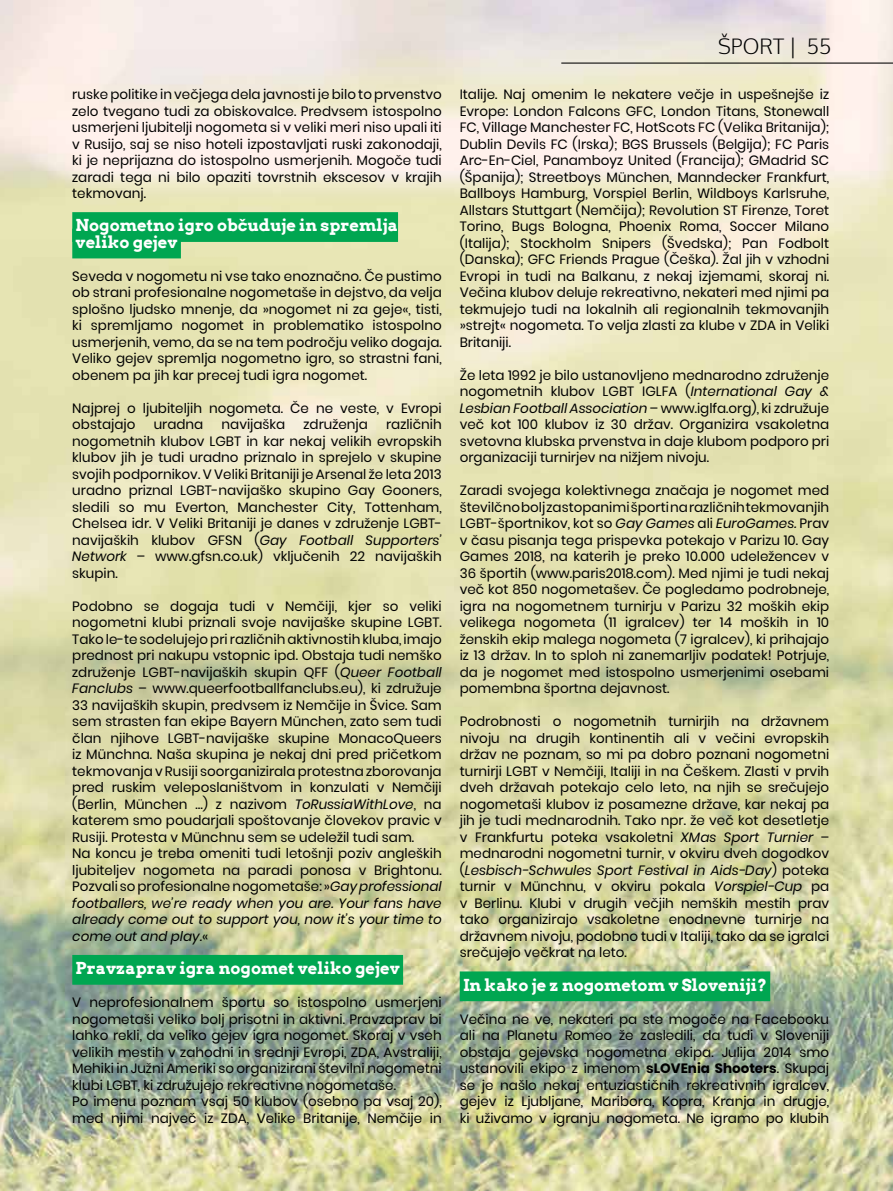
<style>
.page{position:relative;width:893px;height:1191px;background:#fff}
.page>*{position:absolute;margin:0;border:0;box-sizing:border-box;transform-origin:0 0}
.t1{font:300 21px "Oxygen";color:#000}
.t2{font:700 16.5px/16.5px "Arvo";color:#fff}
.t3{font:13.5px/16.5px "Poppins";color:#000;text-align:justify}
.s1{font-style:italic}
.s2{font-weight:700}
</style>
<div class="page">
<img style="left:0;top:0;width:893px;height:1191px">
<hr style="left:561px;top:63px;width:332px;height:1px;background:#000">
<div style="left:72px;top:212px;width:326px;height:30px;background:#00a651"></div>
<div style="left:72px;top:229px;width:109px;height:29px;background:#00a651"></div>
<div style="left:72px;top:955px;width:331px;height:29px;background:#00a651"></div>
<div style="left:460px;top:971px;width:310px;height:30px;background:#00a651"></div>
<p class="t3" style="left:72px;top:86px;width:371px">ruske politike in večjega dela javnosti je bilo to prvenstvo zelo tvegano tudi za obiskovalce. Predvsem istospolno usmerjeni ljubitelji nogometa si v veliki meri niso upali iti v Rusijo, saj se niso hoteli izpostavljati ruski zakonodaji, ki je neprijazna do istospolno usmerjenih. Mogoče tudi zaradi tega ni bilo opaziti tovrstnih ekscesov v krajih tekmovanj.</p>
<p class="t2" style="left:76px;top:217px;width:324px">Nogometno igro občuduje in spremlja veliko gejev</p>
<p class="t3" style="left:72px;top:268px;width:371px">Seveda v nogometu ni vse tako enoznačno. Če pustimo ob strani profesionalne nogometaše in dejstvo, da velja splošno ljudsko mnenje, da »nogomet ni za geje«, tisti, ki spremljamo nogomet in problematiko istospolno usmerjenih, vemo, da se na tem področju veliko dogaja.<br>Veliko gejev spremlja nogometno igro, so strastni fani, obenem pa jih kar precej tudi igra nogomet.</p>
<p class="t3" style="left:72px;top:400px;width:371px">Najprej o ljubiteljih nogometa. Če ne veste, v Evropi obstajajo</p>
<p class="t3" style="left:72px;top:416px;width:371px;text-indent:314px">različnih nogometnih klubov LGBT in kar nekaj velikih evropskih klubov jih je tudi uradno priznalo in sprejelo v skupine svojih podpornikov. V Veliki Britaniji je Arsenal že leta 2013 uradno priznal LGBT-navijaško skupino Gay Gooners, sledili so mu Everton, Manchester City, Tottenham, Chelsea idr. V Veliki Britaniji je danes v združenje LGBT&shy;navijaških klubov GFSN (<span class="s1">Gay Football Supporters’ Network</span> – www.gfsn.co.uk) vključenih 22 navijaških skupin.</p>
<p class="t3" style="left:72px;top:598px;width:371px;text-align:left">Podobno se dogaja tudi v Nemčiji, kjer so veliki nogometni klubi priznali svoje navijaške skupine LGBT.<br>Tako le-te sodelujejo pri različnih aktivnostih kluba, imajo prednost pri nakupu vstopnic ipd. Obstaja tudi nemško združenje LGBT-navijaških skupin QFF (<span class="s1">Queer Football Fanclubs</span> – www.queerfootballfanclubs.eu), ki združuje 33 navijaških skupin, predvsem iz Nemčije in Švice. Sam sem strasten fan ekipe Bayern München, zato sem tudi član njihove LGBT-navijaške skupine MonacoQueers iz Münchna. Naša skupina je nekaj dni pred pričetkom tekmovanja v Rusiji soorganizirala protestna zborovanja pred ruskim veleposlaništvom in konzulati v Nemčiji (Berlin, München …) z nazivom <span class="s1">ToRussiaWithLove</span>, na katerem smo poudarjali spoštovanje človekov pravic v Rusiji. Protesta v Münchnu sem se udeležil tudi sam.<br>Na koncu je treba omeniti tudi letošnji poziv angleških ljubiteljev nogometa na paradi ponosa v Brightonu.<br>Pozvali so profesionalne nogometaše: »<span class="s1">Gay professional footballers, we’re ready when you are. Your fans have already come out to support you, now it’s your time to come out and play.</span>«</p>
<p class="t2" style="left:76px;top:959px;width:326px">Pravzaprav igra nogomet veliko gejev</p>
<p class="t3" style="left:72px;top:994px;width:371px;text-align:left">V neprofesionalnem športu so istospolno usmerjeni nogometaši veliko bolj prisotni in aktivni. Pravzaprav bi lahko rekli, da veliko gejev igra nogomet. Skoraj v vseh velikih mestih v zahodni in srednji Evropi, ZDA, Avstraliji, Mehiki in Južni Ameriki so organizirani številni nogometni klubi LGBT, ki združujejo rekreativne nogometaše.<br>Po imenu poznam vsaj 50 klubov (osebno pa vsaj 20), med njimi največ iz ZDA, Velike Britanije, Nemčije in</p>
<p class="t3" style="left:154px;top:416px;width:51px">uradna</p>
<p class="t3" style="left:222px;top:416px;width:65px">navijaška</p>
<p class="t3" style="left:304px;top:416px;width:66px">združenja</p>
<h1 class="t1" style="left:718px;top:34px;width:115px">ŠPORT | 55</h1>
<p class="t3" style="left:460px;top:86px;width:371px">Italije. Naj omenim le nekatere večje in uspešnejše iz Evrope: London Falcons GFC, London Titans, Stonewall FC, Village Manchester FC, HotScots FC (Velika Britanija); Dublin Devils FC (Irska); BGS Brussels (Belgija); FC Paris Arc-En-Ciel, Panamboyz United (Francija); GMadrid SC (Španija); Streetboys München, Manndecker Frankfurt, Ballboys Hamburg, Vorspiel Berlin, Wildboys Karlsruhe, Allstars Stuttgart (Nemčija); Revolution ST Firenze, Toret Torino, Bugs Bologna, Phoenix Roma, Soccer Milano (Italija); Stockholm Snipers (Švedska); Pan Fodbolt (Danska); GFC Friends Prague (Češka). Žal jih v vzhodni Evropi in tudi na Balkanu, z nekaj izjemami, skoraj ni.<br>Večina klubov deluje rekreativno, nekateri med njimi pa tekmujejo tudi na lokalnih ali regionalnih tekmovanjih »strejt« nogometa. To velja zlasti za klube v ZDA in Veliki Britaniji.</p>
<p class="t3" style="left:460px;top:367px;width:371px">Že leta 1992 je bilo ustanovljeno mednarodno združenje nogometnih klubov LGBT IGLFA (<span class="s1">International Gay &amp; Lesbian Football Association</span> – www.iglfa.org), ki združuje več kot 100 klubov iz 30 držav. Organizira vsakoletna svetovna klubska prvenstva in daje klubom podporo pri organizaciji turnirjev na nižjem nivoju.</p>
<p class="t3" style="left:460px;top:482px;width:371px">Zaradi svojega kolektivnega značaja je nogomet med številčno bolj zastopanimi športi na različnih tekmovanjih LGBT-športnikov, kot so <span class="s1">Gay Games</span> ali <span class="s1">EuroGames.</span> Prav v času pisanja tega prispevka potekajo v Parizu 10. Gay Games 2018, na katerih je preko 10.000 udeležencev v 36 športih (www.paris2018.com). Med njimi je tudi nekaj več kot 850 nogometašev. Če pogledamo podrobneje, igra na nogometnem turnirju v Parizu 32 moških ekip velikega nogometa (11 igralcev) ter 14 moških in 10 ženskih ekip malega nogometa (7 igralcev), ki prihajajo iz 13 držav. In to sploh ni zanemarljiv podatek! Potrjuje, da je nogomet med istospolno usmerjenimi osebami pomembna športna dejavnost.</p>
<p class="t3" style="left:460px;top:713px;width:371px">Podrobnosti o nogometnih turnirjih na državnem nivoju na drugih kontinentih ali v večini evropskih držav ne poznam, so mi pa dobro poznani nogometni turnirji LGBT v Nemčiji, Italiji in na Češkem. Zlasti v prvih dveh državah potekajo celo leto, na njih se srečujejo nogometaši klubov iz posamezne države, kar nekaj pa jih je tudi mednarodnih. Tako npr. že več kot desetletje v Frankfurtu poteka vsakoletni <span class="s1">XMas Sport Turnier</span> – mednarodni nogometni turnir, v okviru dveh dogodkov (<span class="s1">Lesbisch-Schwules Sport Festival in Aids-Day</span>) poteka turnir v Münchnu, v okviru pokala <span class="s1">Vorspiel-Cup</span> pa v Berlinu. Klubi v drugih večjih nemških mestih prav tako organizirajo vsakoletne enodnevne turnirje na državnem nivoju, podobno tudi v Italiji, tako da se igralci srečujejo večkrat na leto.</p>
<p class="t2" style="left:463px;top:976px;width:305px">In kako je z nogometom v Sloveniji?</p>
<p class="t3" style="left:460px;top:1010px;width:371px">Večina ne ve, nekateri pa ste mogoče na Facebooku ali na Planetu Romeo že zasledili, da tudi v Sloveniji obstaja gejevska nogometna ekipa. Julija 2014 smo ustanovili ekipo z imenom <span class="s2">sLOVEnia Shooters</span>. Skupaj se je našlo nekaj entuziastičnih rekreativnih igralcev, gejev iz Ljubljane, Maribora, Kopra, Kranja in drugje, ki uživamo v igranju nogometa. Ne igramo po klubih</p>
</div>
